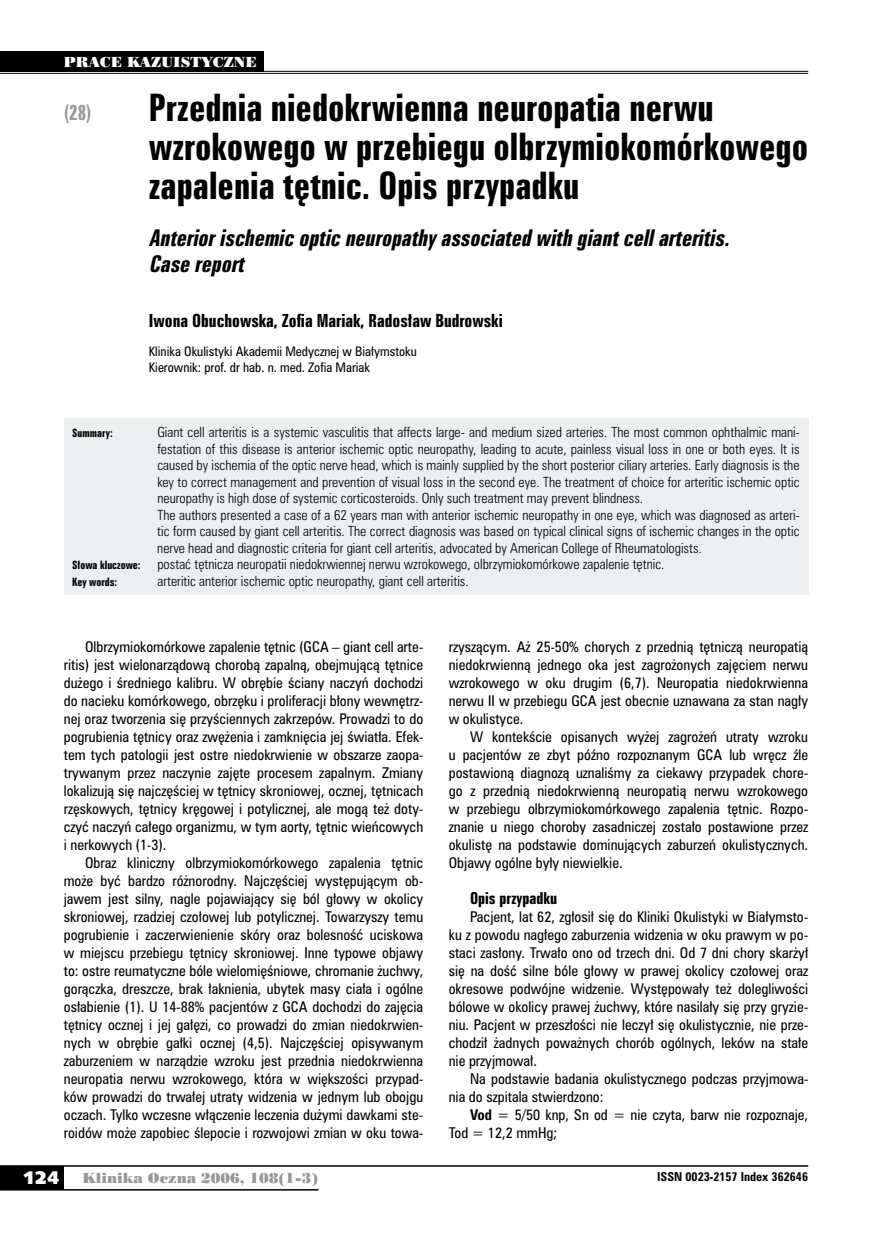
<style>
.page{position:relative;width:872px;height:1234px;background:#fff}
.page>*{position:absolute;margin:0;border:0;box-sizing:border-box;transform-origin:0 0}
.t1{font:34.5px/39px "Zurich Bd X Cn PL";color:#000}
.t2{font:italic 21px/25.5px "Zurich Bd X Cn PL";color:#000}
.t3{font:19.5px "Zurich Bd X Cn PL";color:#98989c;scale:.9 1}
.t4{font:18px "Humanst 531 U Blk PL";color:#fff}
.t5{font:16.5px "Zurich Bd X Cn PL";color:#000}
.t6{font:15px "Zurich Bd X Cn PL";color:#000}
.t7{font:13.5px/18px "Zurich Cn PL";color:#000;text-align:justify}
.t8{font:13.5px "Poster Bodoni PL";color:#98989c}
.t9{font:13.5px "Poster Bodoni PL";color:#fff}
.t10{font:12.75px/16.5px "Zurich Lt Cn PL";color:#000}
.t11{font:12px/16.5px "Zurich Cn PL";color:#000}
.t12{font:700 11.25px "Zurich Cn PL";color:#000}
.t13{font:10.5px "Zurich Bd X Cn PL";color:#000}
.s1{font-weight:700}
</style>
<div class="page">
<div style="left:0;top:1165px;width:64px;height:24px;background:#000"></div>
<hr style="left:0;top:1164px;width:808px;height:2px;background:#000">
<hr style="left:0;top:1188px;width:319px;height:2px;background:#000">
<div style="left:64px;top:418px;width:744px;height:177px;background:#edeeef"></div>
<hr style="left:0;top:71px;width:808px;height:1px;background:#000">
<hr style="left:0;top:73px;width:808px;height:1px;background:#000">
<div style="left:0;top:51px;width:263px;height:21px;background:#000"></div>
<p class="t9" style="left:64px;top:53px;width:195px">PRACE KAZUISTYCZNE</p>
<h3 class="t3" style="left:64px;top:100px;width:32px">(28)</h3>
<h1 class="t1" style="left:149px;top:88px;width:661px">Przednia niedokrwienna neuropatia nerwu wzrokowego w przebiegu olbrzymiokomórkowego zapalenia tętnic. Opis przypadku</h1>
<h2 class="t2" style="left:149px;top:225px;width:587px">Anteriorischemicopticneuropathyassociatedwith giantcellarteritis.<br>Case report</h2>
<p class="t5" style="left:149px;top:309px;width:355px">Iwona Obuchowska, Zofia Mariak, Radosław Budrowski</p>
<p class="t11" style="left:149px;top:343px;width:269px">Klinika Okulistyki Akademii Medycznej w Białymstoku<br>Kierownik: prof. dr hab. n. med. Zofia Mariak</p>
<p class="t13" style="left:72px;top:426px;width:42px">Summary:</p>
<p class="t10" style="left:157px;top:424px;width:644px">Giant cell arteritis is a systemic vasculitis that affects large- and medium sized arteries. The most common ophthalmic mani&shy;festation of this disease is anterior ischemic optic neuropathy, leading to acute, painless visual loss in one or both eyes. It is caused by ischemia of the optic nerve head, which is mainly supplied by the short posterior ciliary arteries. Early diagnosis is the key to correct management and prevention of visual loss in the second eye. The treatment of choice for arteritic ischemic optic neuropathy is high dose of systemic corticosteroids. Only such treatment may prevent blindness.<br>The authors presented a case of a 62 years man with anterior ischemic neuropathy in one eye, which was diagnosed as arteri&shy;tic form caused by giant cell arteritis. The correct diagnosis was based on typical clinical signs of ischemic changes in the optic nerve head and diagnostic criteria for giant cell arteritis, advocated by American College of Rheumatologists.</p>
<p class="t13" style="left:72px;top:558px;width:70px">Słowa kluczowe:</p>
<p class="t10" style="left:157px;top:556px;width:508px">postać tętnicza neuropatii niedokrwiennej nerwu wzrokowego, olbrzymiokomórkowe zapalenie tętnic.</p>
<p class="t13" style="left:72px;top:575px;width:46px">Key words:</p>
<p class="t10" style="left:157px;top:572px;width:313px">arteritic anterior ischemic optic neuropathy, giant cell arteritis.</p>
<p class="t7" style="left:64px;top:637px;width:361px;text-indent:21px">Olbrzymiokomórkowe zapalenie tętnic (GCA – giant cell arte&shy;ritis) jest wielonarządową chorobą zapalną, obejmującą tętnice dużego i średniego kalibru. W obrębie ściany naczyń dochodzi do nacieku komórkowego, obrzęku i proliferacji błony wewnętrz&shy;nej oraz tworzenia się przyściennych zakrzepów. Prowadzi to do pogrubienia tętnicy oraz zwężenia i zamknięcia jej światła. Efek&shy;tem tych patologii jest ostre niedokrwienie w obszarze zaopa&shy;trywanym przez naczynie zajęte procesem zapalnym. Zmiany lokalizują się najczęściej w tętnicy skroniowej, ocznej, tętnicach rzęskowych, tętnicy kręgowej i potylicznej, ale mogą też doty&shy;czyć naczyń całego organizmu, w tym aorty, tętnic wieńcowych i nerkowych (1-3).</p>
<p class="t7" style="left:64px;top:853px;width:361px;text-indent:21px">Obraz kliniczny olbrzymiokomórkowego zapalenia tętnic może być bardzo różnorodny. Najczęściej występującym ob&shy;jawem jest silny, nagle pojawiający się ból głowy w okolicy skroniowej, rzadziej czołowej lub potylicznej. Towarzyszy temu pogrubienie i zaczerwienienie skóry oraz bolesność uciskowa w miejscu przebiegu tętnicy skroniowej. Inne typowe objawy to: ostre reumatyczne bóle wielomięśniowe, chromanie żuchwy, gorączka, dreszcze, brak łaknienia, ubytek masy ciała i ogólne osłabienie (1). U 14-88% pacjentów z GCA dochodzi do zajęcia tętnicy ocznej i jej gałęzi, co prowadzi do zmian niedokrwien&shy;nych w obrębie gałki ocznej (4,5). Najczęściej opisywanym zaburzeniem w narządzie wzroku jest przednia niedokrwienna neuropatia nerwu wzrokowego, która w większości przypad&shy;ków prowadzi do trwałej utraty widzenia w jednym lub obojgu oczach. Tylko wczesne włączenie leczenia dużymi dawkami ste&shy;roidów może zapobiec ślepocie i rozwojowi zmian w oku towa-</p>
<p class="t7" style="left:449px;top:637px;width:361px">rzyszącym. Aż 25-50% chorych z przednią tętniczą neuropatią niedokrwienną jednego oka jest zagrożonych zajęciem nerwu wzrokowego w oku drugim (6,7). Neuropatia niedokrwienna nerwu II w przebiegu GCA jest obecnie uznawana za stan nagły w okulistyce.</p>
<p class="t7" style="left:449px;top:727px;width:361px;text-indent:21px">W kontekście opisanych wyżej zagrożeń utraty wzroku u pacjentów ze zbyt późno rozpoznanym GCA lub wręcz źle postawioną diagnozą uznaliśmy za ciekawy przypadek chore&shy;go z przednią niedokrwienną neuropatią nerwu wzrokowego w przebiegu olbrzymiokomórkowego zapalenia tętnic. Rozpo&shy;znanie u niego choroby zasadniczej zostało postawione przez okulistę na podstawie dominujących zaburzeń okulistycznych.<br>Objawy ogólne były niewielkie.</p>
<p class="t6" style="left:470px;top:888px;width:89px">Opis przypadku</p>
<p class="t7" style="left:449px;top:907px;width:361px;text-indent:21px">Pacjent, lat 62, zgłosił się do Kliniki Okulistyki w Białymsto&shy;ku z powodu nagłego zaburzenia widzenia w oku prawym w po&shy;staci zasłony. Trwało ono od trzech dni. Od 7 dni chory skarżył się na dość silne bóle głowy w prawej okolicy czołowej oraz okresowe podwójne widzenie. Występowały też dolegliwości bólowe w okolicy prawej żuchwy, które nasilały się przy gryzie&shy;niu. Pacjent w przeszłości nie leczył się okulistycznie, nie prze&shy;chodził żadnych poważnych chorób ogólnych, leków na stałe nie przyjmował.</p>
<p class="t7" style="left:449px;top:1069px;width:361px;text-indent:21px">Na podstawie badania okulistycznego podczas przyjmowa&shy;nia do szpitala stwierdzono:</p>
<p class="t7" style="left:449px;top:1105px;width:361px;text-indent:21px"><span class="s1">Vod</span> = 5/50 knp, Sn od = nie czyta, barw nie rozpoznaje,<br>Tod = 12,2 mmHg;</p>
<h3 class="t4" style="left:23px;top:1165px;width:38px">124</h3>
<p class="t8" style="left:83px;top:1168px;width:237px">Klinika Oczna 2006, 108(1-3)</p>
<p class="t12" style="left:657px;top:1168px;width:152px">ISSN 0023-2157 Index 362646</p>
</div>
